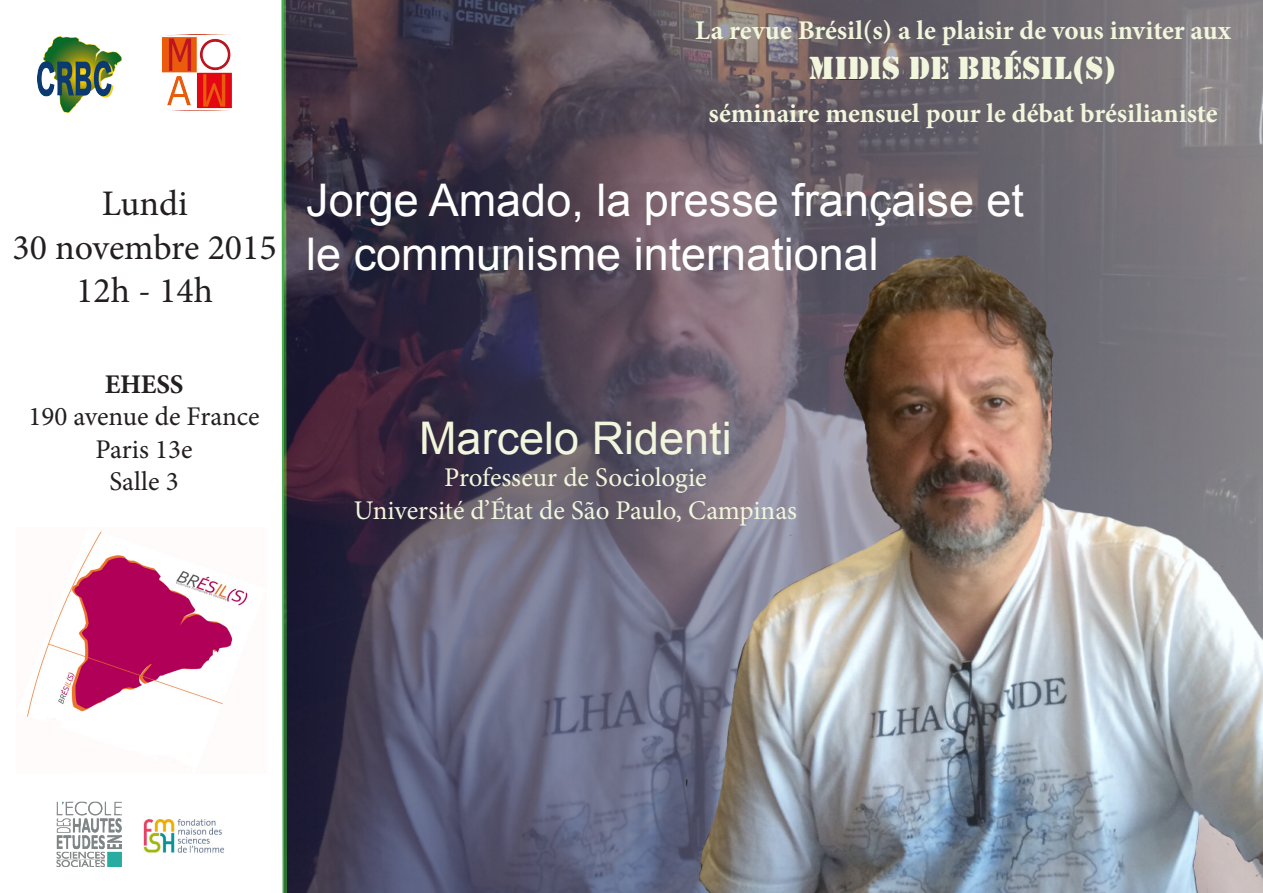
<style>
.page{position:relative;width:1263px;height:893px;background:#fff}
.page>*{position:absolute;margin:0;border:0;box-sizing:border-box;transform-origin:0 0}
.t1{font:45px "Arial";color:#fff}
.t2{font:45px "Arial";color:#f1f6dc}
.t3{font:36px "Minion Pro";color:#231f20}
.t4{font:33px "Stencil";color:#f1f6dc}
.t5{font:700 27px "Minion Pro";color:#f1f6dc}
.t6{font:27px/32.4px "Minion Pro";color:#f1f6dc;text-align:center}
.t7{font:27px "Minion Pro";color:#231f20}
.t8{font:700 27px "Minion Pro";letter-spacing:-.01em;color:#231f20}
</style>
<div class="page">
<img style="left:27px;top:531px;width:221px;height:189px">
<img style="left:37px;top:36px;width:84px;height:77px">
<img style="left:57px;top:801px;width:65px;height:65px">
<img style="left:143px;top:819px;width:82px;height:34px">
<img style="left:163px;top:35px;width:69px;height:76px">
<svg style="left:281px;top:0;width:4px;height:893px;background:#6eb472"></svg>
<img style="left:285px;top:0;width:978px;height:893px">
<img style="left:687px;top:80px;width:576px;height:813px">
<p class="t3" style="left:102px;top:180px;width:87px">Lundi</p>
<p class="t3" style="left:13px;top:223px;width:266px">30 novembre 2015</p>
<p class="t3" style="left:76px;top:266px;width:138px">12h - 14h</p>
<p class="t8" style="left:105px;top:365px;width:80px">EHESS</p>
<p class="t7" style="left:28px;top:398px;width:233px">190 avenue de France</p>
<p class="t7" style="left:96px;top:431px;width:98px">Paris 13e</p>
<p class="t7" style="left:109px;top:463px;width:71px">Salle 3</p>
<p class="t5" style="left:695px;top:11px;width:537px">La revue Brésil(s) a le plaisir de vous inviter aux</p>
<p class="t4" style="left:808px;top:49px;width:310px">MIDIS DE BRÉSIL(S)</p>
<p class="t5" style="left:708px;top:94px;width:510px">séminaire mensuel pour le débat brésilianiste</p>
<p class="t1" style="left:306px;top:171px;width:719px">Jorge Amado, la presse française et</p>
<p class="t1" style="left:306px;top:225px;width:574px">le communisme international</p>
<p class="t2" style="left:419px;top:408px;width:314px">Marcelo Ridenti</p>
<p class="t6" style="left:354px;top:461px;width:444px">Professeur de Sociologie<br>Université d’État de São Paulo, Campinas</p>
</div>
